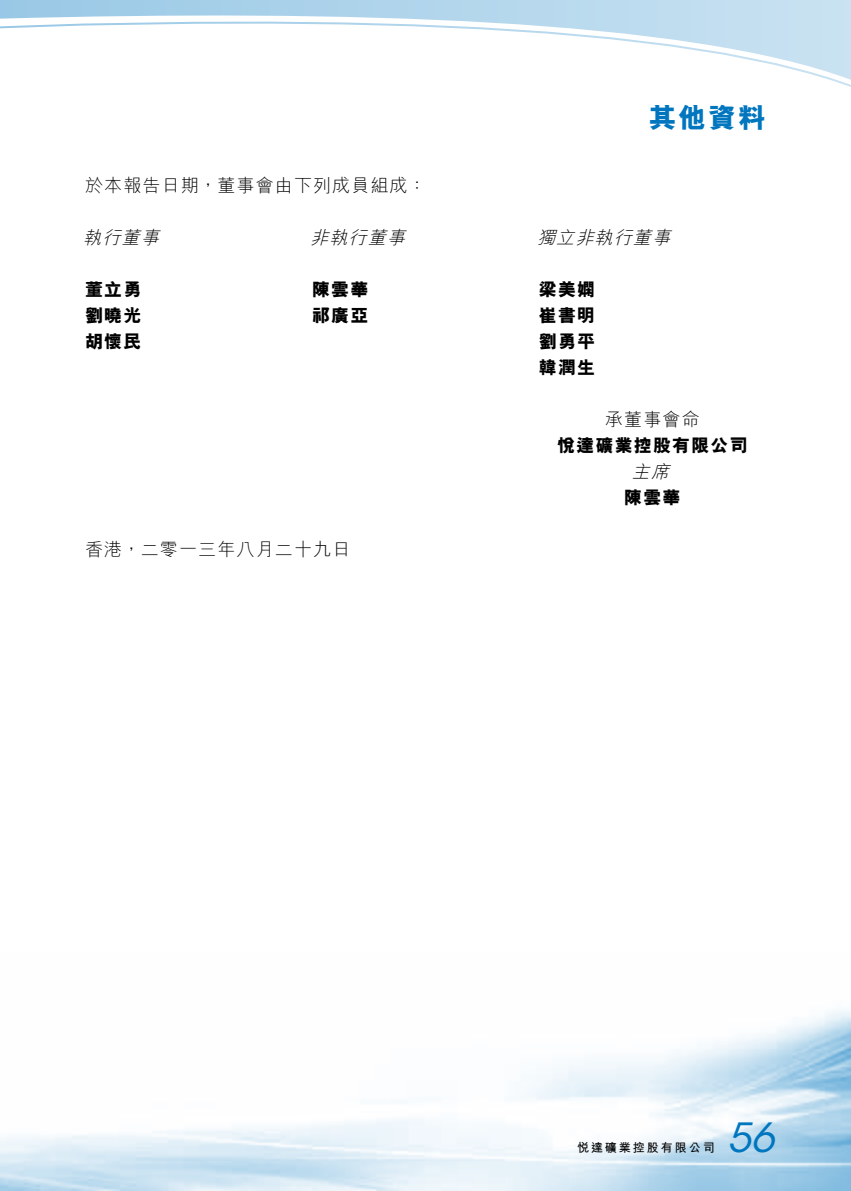
<style>
.page{position:relative;width:851px;height:1191px;background:#fff}
.page>*{position:absolute;margin:0;border:0;box-sizing:border-box;transform-origin:0 0}
.t1{font:italic 40px "ITC Avant Garde Std";color:#0076bf}
.t2{font:800 28px "M Hei HK";color:#0076bf}
._01_Body_Text{font:800 18px "M Hei HK";letter-spacing:.065em;color:#000}
._01_Body_Text-2{font:300 18px "M Hei HK";letter-spacing:.065em;color:#000}
._01_Body_Text-3{font:italic 300 18px "M Hei HK";color:#000}
.t3{font:700 12px "M Hei HK";letter-spacing:.165em;color:#000}
</style>
<div class="page">
<img style="left:0;top:1010px;width:850px;height:181px">
<svg style="left:0;top:0;width:850px;height:87px"></svg>
<h2 class="t2" style="left:648px;top:103px;width:119px">其他資料</h2>
<p class="_01_Body_Text-2" style="left:85px;top:176px;width:342px">於本報告日期，董事會由下列成員組成：</p>
<p class="_01_Body_Text-3" style="left:83px;top:228px;width:82px">執行董事</p>
<p class="_01_Body_Text-3" style="left:310px;top:228px;width:101px">非執行董事</p>
<p class="_01_Body_Text-3" style="left:537px;top:228px;width:139px">獨立非執行董事</p>
<p class="_01_Body_Text" style="left:85px;top:280px;width:58px">董立勇</p>
<p class="_01_Body_Text" style="left:312px;top:280px;width:58px">陳雲華</p>
<p class="_01_Body_Text" style="left:539px;top:280px;width:58px">梁美嫻</p>
<p class="_01_Body_Text" style="left:85px;top:306px;width:58px">劉曉光</p>
<p class="_01_Body_Text" style="left:312px;top:306px;width:58px">祁廣亞</p>
<p class="_01_Body_Text" style="left:539px;top:306px;width:58px">崔書明</p>
<p class="_01_Body_Text" style="left:85px;top:332px;width:58px">胡懷民</p>
<p class="_01_Body_Text" style="left:539px;top:332px;width:58px">劉勇平</p>
<p class="_01_Body_Text" style="left:539px;top:358px;width:58px">韓潤生</p>
<p class="_01_Body_Text-2" style="left:605px;top:410px;width:96px">承董事會命</p>
<p class="_01_Body_Text" style="left:557px;top:436px;width:192px">悅達礦業控股有限公司</p>
<p class="_01_Body_Text-3" style="left:632px;top:462px;width:43px">主席</p>
<p class="_01_Body_Text" style="left:624px;top:488px;width:58px">陳雲華</p>
<p class="_01_Body_Text-2" style="left:85px;top:540px;width:267px">香港，二零一三年八月二十九日</p>
<p class="t3" style="left:577px;top:1138px;width:139px">悅達礦業控股有限公司</p>
<h1 class="t1" style="left:727px;top:1113px;width:48px">56</h1>
</div>
